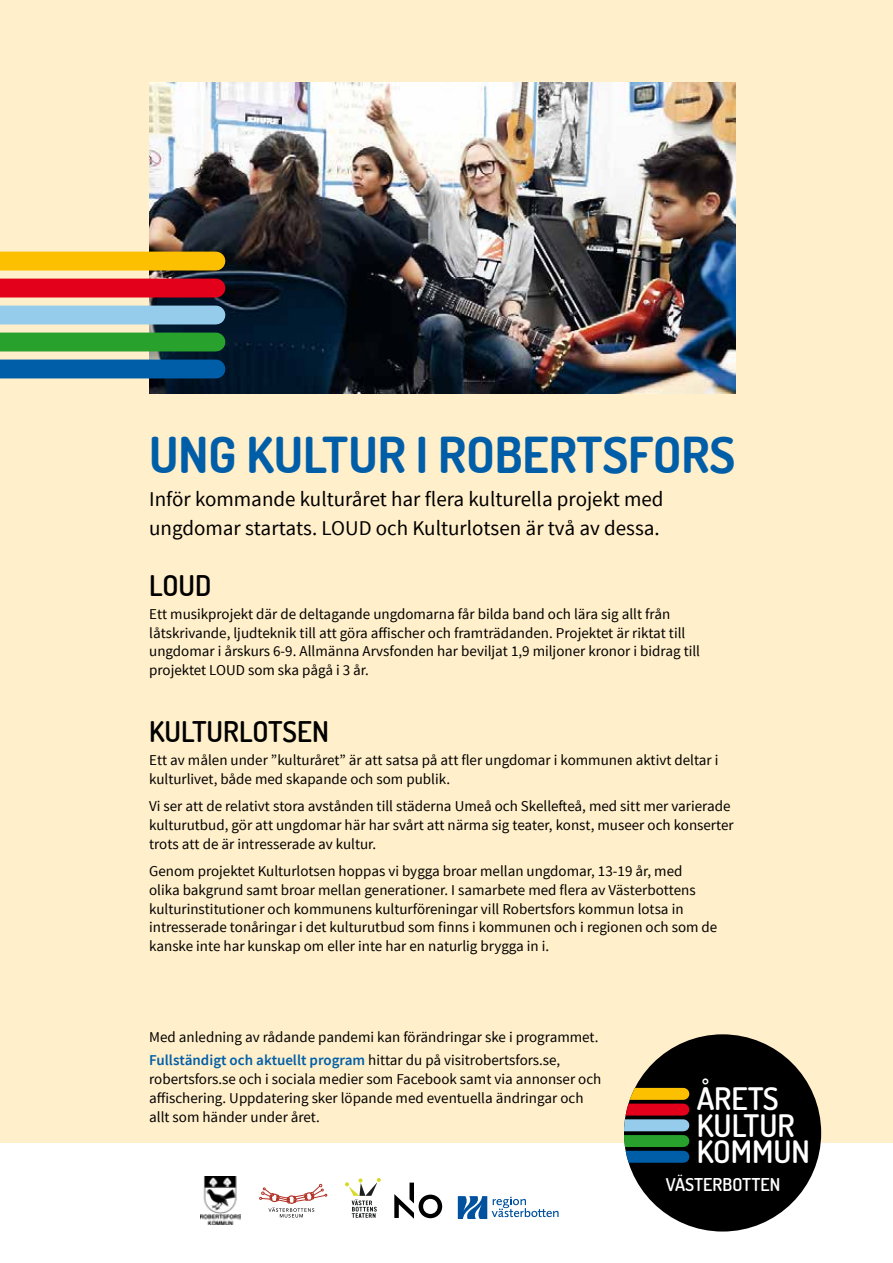
<style>
.page{position:relative;width:893px;height:1263px;background:#fff}
.page>*{position:absolute;margin:0;border:0;box-sizing:border-box;transform-origin:0 0}
.t1{font:700 49.5px "Dosis";color:#005ea8}
.t2{font:600 31.05px/26.1px "Dosis";color:#fff}
.t3{font:600 28.5px "Dosis";color:#000}
.t4{font:21px/28.5px "Source Sans Pro";color:#000}
.t5{font:600 17.85px "Dosis";color:#fff}
.t6{font:15px/18.8px "Source Sans Pro";color:#000}
.s1{font-weight:600;color:#005ea8}
</style>
<div class="page">
<div style="left:0;top:0;width:893px;height:1142px;background:#ffefca"></div>
<svg style="left:624px;top:1034px;width:197px;height:197px"></svg>
<div style="left:628px;top:1088px;width:55px;height:12px;background:#fcc000"></div>
<div style="left:626px;top:1103px;width:57px;height:12px;background:#e2001a"></div>
<div style="left:624px;top:1119px;width:59px;height:12px;background:#95cceb"></div>
<div style="left:626px;top:1151px;width:57px;height:12px;background:#005ea8"></div>
<div style="left:624px;top:1135px;width:59px;height:12px;background:#28a22d"></div>
<svg style="left:458px;top:1196px;width:101px;height:23px"></svg>
<svg style="left:259px;top:1184px;width:68px;height:33px"></svg>
<svg style="left:394px;top:1182px;width:48px;height:37px"></svg>
<svg style="left:345px;top:1178px;width:36px;height:40px"></svg>
<img style="left:201px;top:1176px;width:40px;height:48px">
<img style="left:149px;top:82px;width:586px;height:311px">
<div style="left:0;top:252px;width:216px;height:18px;background:#fcc000"></div>
<div style="left:0;top:279px;width:216px;height:18px;background:#e2001a"></div>
<div style="left:0;top:306px;width:216px;height:18px;background:#95cceb"></div>
<div style="left:0;top:333px;width:216px;height:18px;background:#28a22d"></div>
<div style="left:0;top:360px;width:216px;height:18px;background:#005ea8"></div>
<h1 class="t1" style="left:149px;top:423px;width:588px">UNG KULTUR I ROBERTSFORS</h1>
<h3 class="t4" style="left:149px;top:485px;width:516px">Inför kommande kulturåret har flera kulturella projekt med ungdomar startats. LOUD och Kulturlotsen är två av dessa.</h3>
<h3 class="t3" style="left:149px;top:567px;width:64px">LOUD</h3>
<p class="t6" style="left:149px;top:605px;width:552px">Ett musikprojekt där de deltagande ungdomarna får bilda band och lära sig allt från låtskrivande, ljudteknik till att göra affischer och framträdanden. Projektet är riktat till ungdomar i årskurs 6-9. Allmänna Arvsfonden har beviljat 1,9 miljoner kronor i bidrag till projektet LOUD som ska pågå i 3 år.</p>
<h3 class="t3" style="left:149px;top:713px;width:181px">KULTURLOTSEN</h3>
<p class="t6" style="left:149px;top:751px;width:571px">Ett av målen under ”kulturåret” är att satsa på att fler ungdomar i kommunen aktivt deltar i kulturlivet, både med skapande och som publik.</p>
<p class="t6" style="left:149px;top:797px;width:586px">Vi ser att de relativt stora avstånden till städerna Umeå och Skellefteå, med sitt mer varierade kulturutbud, gör att ungdomar här har svårt att närma sig teater, konst, museer och konserter trots att de är intresserade av kultur.</p>
<p class="t6" style="left:149px;top:862px;width:570px">Genom projektet Kulturlotsen hoppas vi bygga broar mellan ungdomar, 13-19 år, med<br>olika bakgrund samt broar mellan generationer. I samarbete med flera av Västerbottens kulturinstitutioner och kommunens kulturföreningar vill Robertsfors kommun lotsa in intresserade tonåringar i det kulturutbud som finns i kommunen och i regionen och som de kanske inte har kunskap om eller inte har en naturlig brygga in i.</p>
<p class="t6" style="left:149px;top:1026px;width:451px;line-height:23px">Med anledning av rådande pandemi kan förändringar ske i programmet.<br><span class="s1">Fullständigt och aktuellt program</span> hittar du på visitrobertsfors.se,</p>
<p class="t6" style="left:149px;top:1070px;width:454px">robertsfors.se och i sociala medier som Facebook samt via annonser och affischering. Uppdatering sker löpande med eventuella ändringar och allt som händer under året.</p>
<h2 class="t2" style="left:697px;top:1085px;width:115px">ÅRETS<br>KULTUR<br>KOMMUN</h2>
<p class="t5" style="left:666px;top:1173px;width:116px">VÄSTERBOTTEN</p>
</div>
